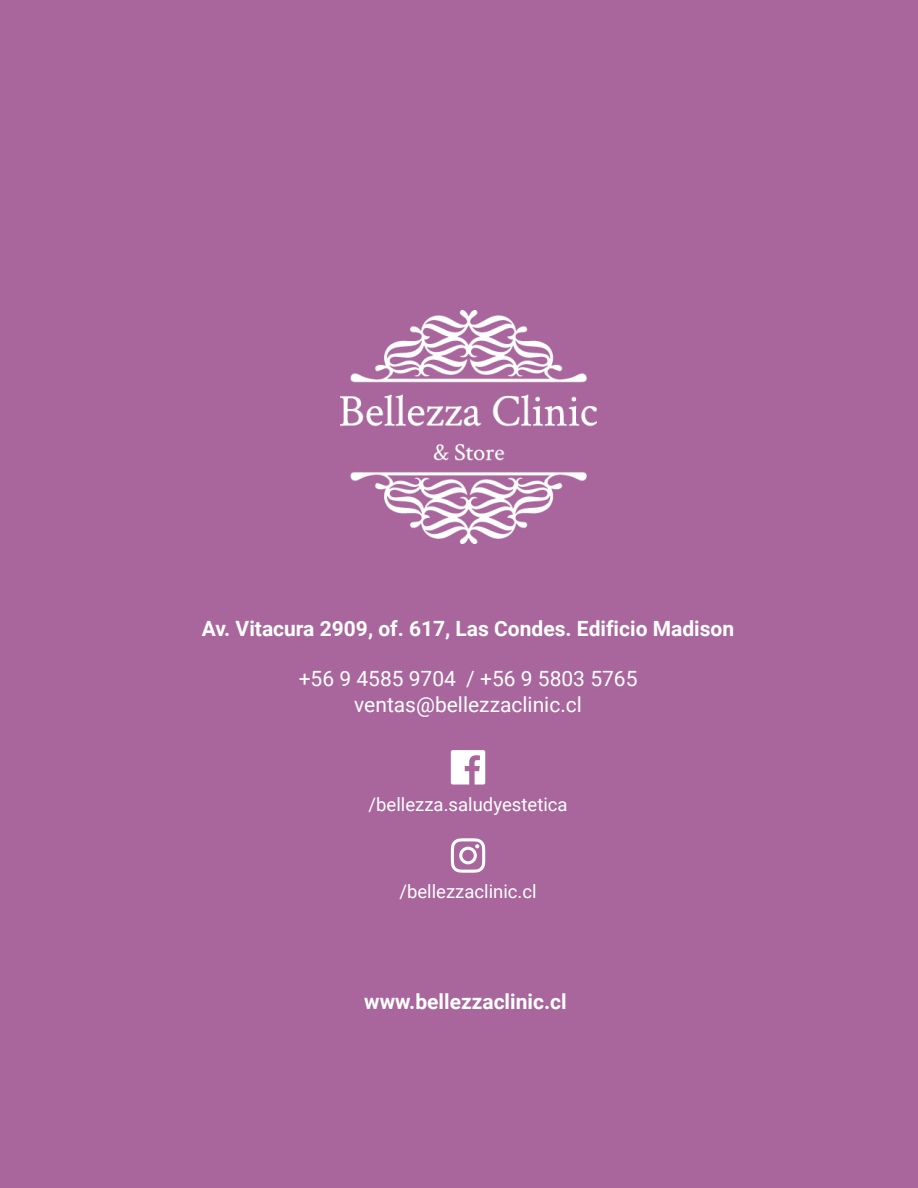
<style>
.page{position:relative;width:918px;height:1188px;background:#a8669c}
.page>*{position:absolute;margin:0;border:0;box-sizing:border-box;transform-origin:0 0}
.t1{font:700 21px "Roboto";color:#fff}
.t2{font:21px/25.2px "Roboto";color:#fff;text-align:center}
.t3{font:18.45px "Roboto";color:#fff}
</style>
<div class="page">
<img style="left:341px;top:310px;width:255px;height:234px">
<svg style="left:451px;top:750px;width:34px;height:35px"></svg>
<svg style="left:451px;top:838px;width:34px;height:35px"></svg>
<p class="t1" style="left:202px;top:614px;width:534px">Av. Vitacura 2909, of. 617, Las Condes. Edificio Madison</p>
<p class="t2" style="left:299px;top:666px;width:340px">+56 9 4585 9704 / +56 9 5803 5765 ventas@bellezzaclinic.cl</p>
<p class="t3" style="left:369px;top:792px;width:201px">/bellezza.saludyestetica</p>
<p class="t3" style="left:399px;top:879px;width:139px">/bellezzaclinic.cl</p>
<p class="t1" style="left:364px;top:987px;width:204px">www.bellezzaclinic.cl</p>
</div>
